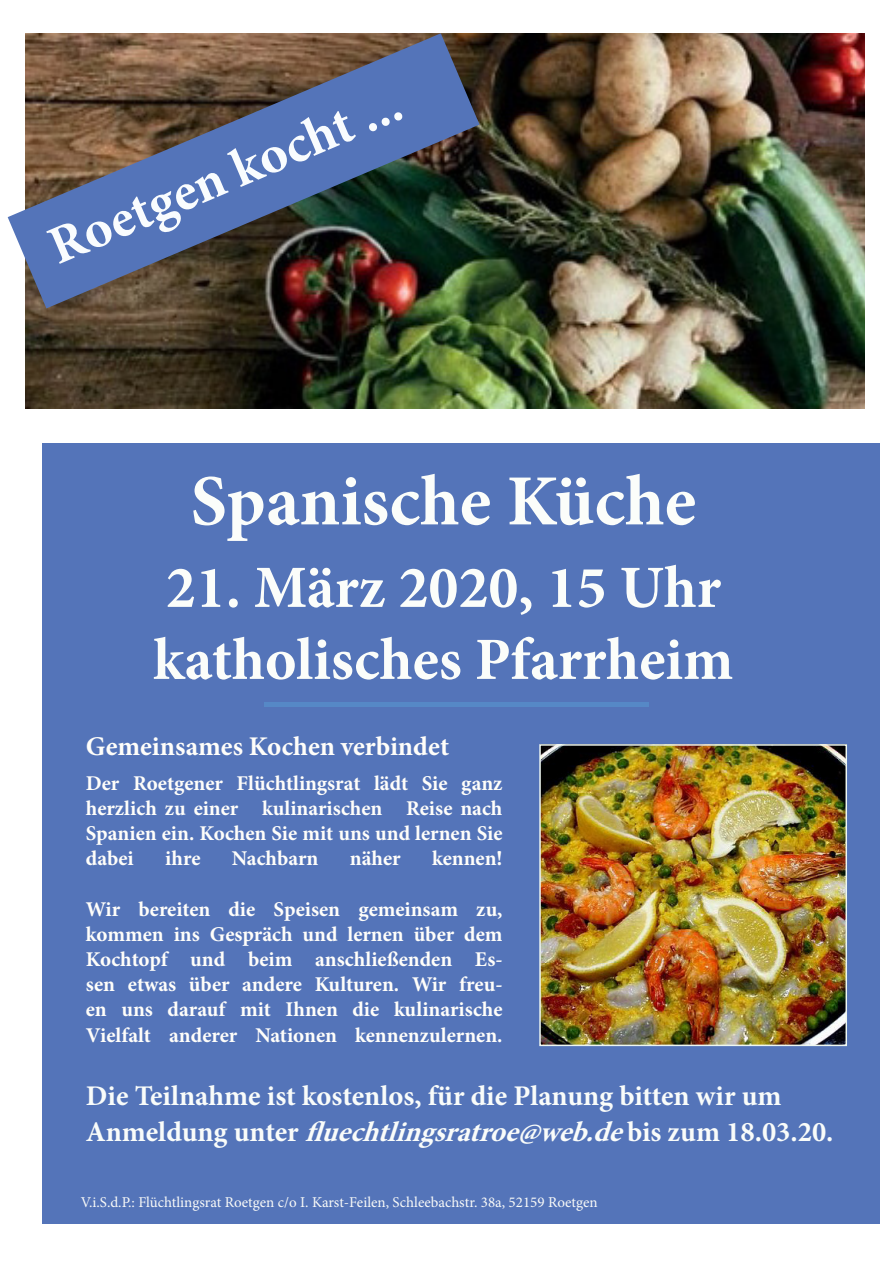
<style>
.page{position:relative;width:893px;height:1263px;background:#fff}
.page>*{position:absolute;margin:0;border:0;box-sizing:border-box;transform-origin:0 0}
.t1{font:700 72px "Minion Pro";color:#fbfdfa}
.t2{font:700 60px/72px "Minion Pro";color:#fbfdfa}
.t3{font:700 54px "Minion Pro";color:#f9fcfe}
.t4{font:700 28.5px/36px "Minion Pro";color:#f9fcfa}
.t5{font:700 27px "Minion Pro";color:#fffefa}
.t6{font:700 21px/25.2px "Minion Pro";color:#fffefa;text-align:justify}
.t7{font:15px "Minion Pro";color:#f9faf8}
.s1{font-style:italic}
</style>
<div class="page">
<img style="left:26px;top:33px;width:839px;height:376px">
<div style="left:43px;top:443px;width:837px;height:780px;background:#5474b9"></div>
<img style="left:8px;top:33px;width:471px;height:275px">
<div style="left:264px;top:702px;width:385px;height:5px;background:#5688c6"></div>
<img style="left:542px;top:747px;width:302px;height:296px">
<div style="left:539px;top:744px;width:308px;height:302px;border:2px solid #eef7f1"></div>
<h3 class="t3" style="left:36px;top:214px;width:379px;rotate:-23deg">Roetgen kocht ...</h3>
<h1 class="t1" style="left:191px;top:451px;width:507px">Spanische Küche</h1>
<h2 class="t2" style="left:153px;top:551px;width:582px">21. März 2020, 15 Uhr katholisches Pfarrheim</h2>
<p class="t5" style="left:86px;top:728px;width:365px">Gemeinsames Kochen verbindet</p>
<p class="t6" style="left:86px;top:770px;width:418px">Der Roetgener Flüchtlingsrat lädt Sie ganz herzlich zu einer kulinarischen Reise nach Spanien ein. Kochen Sie mit uns und lernen Sie dabei</p>
<p class="t6" style="left:165px;top:845px;width:37px">ihre</p>
<p class="t6" style="left:232px;top:845px;width:88px">Nachbarn</p>
<p class="t6" style="left:350px;top:845px;width:52px">näher</p>
<p class="t6" style="left:432px;top:845px;width:72px">kennen!</p>
<p class="t6" style="left:86px;top:896px;width:418px">Wir bereiten die Speisen gemeinsam zu, kommen ins Gespräch und lernen über dem Kochtopf und beim anschließenden Es&shy;sen etwas über andere Kulturen. Wir freu&shy;en uns darauf mit Ihnen die kulinarische Vielfalt anderer Nationen kennenzulernen.</p>
<h3 class="t4" style="left:86px;top:1078px;width:749px">Die Teilnahme ist kostenlos, für die Planung bitten wir um<br>Anmeldung unter <span class="s1">fluechtlingsratroe@web.de</span>bis zum 18.03.20.</h3>
<p class="t7" style="left:81px;top:1192px;width:518px">V.i.S.d.P.: Flüchtlingsrat Roetgen c/o I. Karst-Feilen, Schleebachstr. 38a, 52159 Roetgen</p>
</div>
